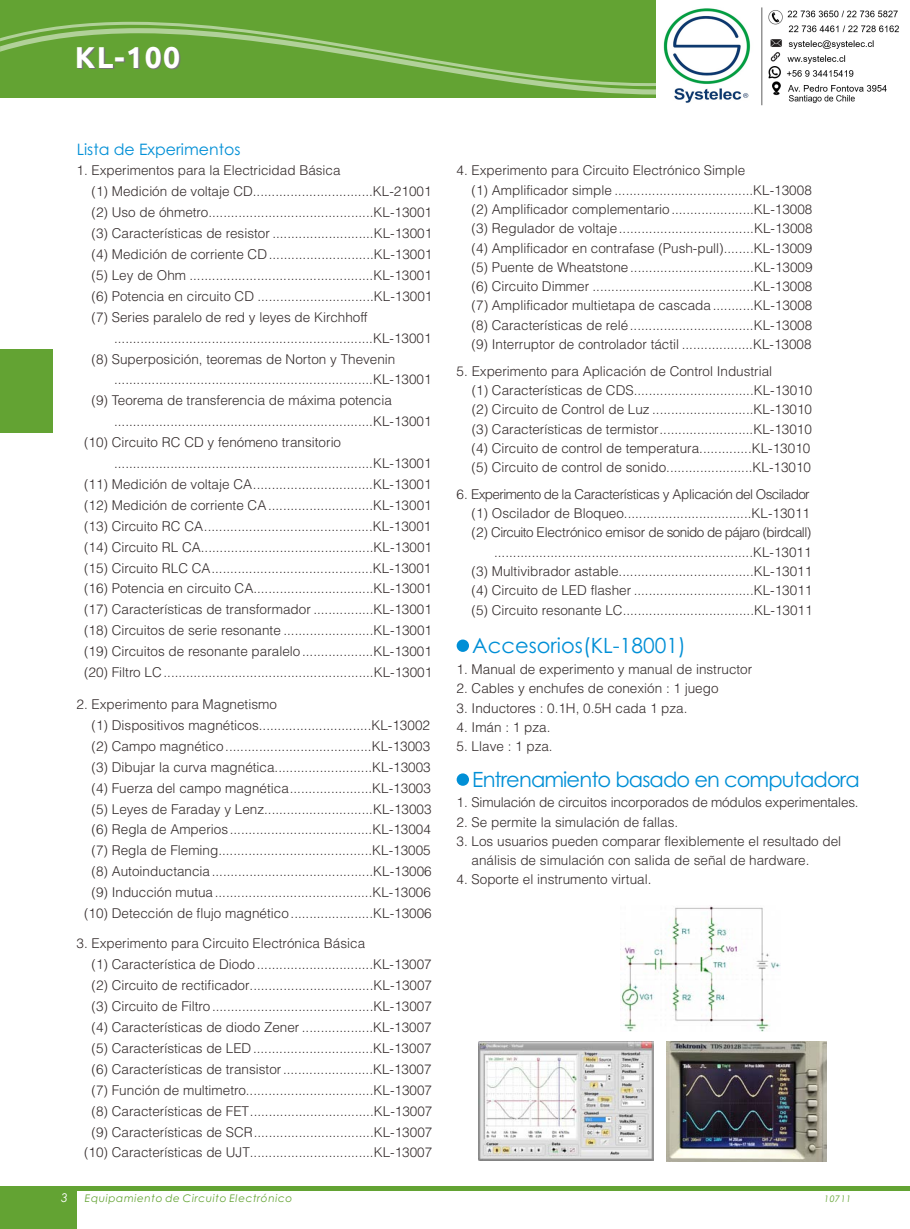
<style>
.page{position:relative;width:910px;height:1229px;background:#fff}
.page>*{position:absolute;margin:0;border:0;box-sizing:border-box;transform-origin:0 0}
.t1{font:700 30px "Ubuntu";color:#fff}
.t2{font:21px "Century Gothic";letter-spacing:-.04em;color:#008fd6}
.t3{font:21px "Century Gothic";color:#008fd6}
.t4{font:15.75px "Century Gothic";color:#008fd6}
.t5{font:300 13.5px/19.4px "Helvetica";color:#332b2b}
.t6{font:italic 12px "Century Gothic";color:#fff}
.t7{font:italic 10.5px "Century Gothic";letter-spacing:.055em;color:#63a333}
.t8{font:italic 9px "Century Gothic";letter-spacing:.055em;color:#63a333}
</style>
<div class="page">
<div style="left:0;top:1px;width:910px;height:97px;background:#63a333"></div>
<svg style="left:48px;top:22px;width:183px;height:6px"></svg>
<svg style="left:0;top:28px;width:656px;height:67px"></svg>
<div style="left:0;top:349px;width:52px;height:84px;background:#63a333"></div>
<hr style="left:0;top:1186px;width:910px;height:4px;background:#63a333">
<div style="left:0;top:1188px;width:77px;height:41px;background:#63a333"></div>
<div style="left:457px;top:639px;width:12px;height:13px;background:#008fd6;border-radius:50%"></div>
<div style="left:457px;top:773px;width:12px;height:13px;background:#008fd6;border-radius:50%"></div>
<img style="left:620px;top:905px;width:160px;height:126px">
<img style="left:478px;top:1041px;width:176px;height:120px">
<img style="left:667px;top:1041px;width:159px;height:120px">
<img style="left:656px;top:1px;width:254px;height:105px">
<h1 class="t1" style="left:75px;top:45px;width:107px">KL-100</h1>
<p class="t4" style="left:77px;top:144px;width:165px">Lista de Experimentos</p>
<p class="t5" style="left:92px;top:161px;width:342px;line-height:20.9px;text-indent:-15px">1. Experimentos para la Electricidad Básica<br>(1) Medición de voltaje CD................................KL-21001 (2) Uso de óhmetro............................................KL-13001 (3) Características de resistor ...........................KL-13001 (4) Medición de corriente CD............................KL-13001 (5) Ley de Ohm .................................................KL-13001 (6) Potencia en circuito CD ...............................KL-13001 (7) Series paralelo de red y leyes de Kirchhoff</p>
<p class="t5" style="left:92px;top:328px;width:342px;line-height:20.9px;text-indent:23px">.....................................................................KL-13001 (8) Superposición, teoremas de Norton y Thevenin</p>
<p class="t5" style="left:92px;top:370px;width:342px;line-height:20.9px;text-indent:23px">.....................................................................KL-13001 (9) Teorema de transferencia de máxima potencia</p>
<p class="t5" style="left:84px;top:412px;width:349px;line-height:20.9px;text-indent:30px">.....................................................................KL-13001 (10) Circuito RC CD y fenómeno transitorio</p>
<p class="t5" style="left:84px;top:454px;width:350px;line-height:20.9px;text-align:justify;text-indent:30px">.....................................................................KL-13001 (11) Medición de voltaje CA................................KL-13001 (12) Medición de corriente CA............................KL-13001 (13) Circuito RC CA.............................................KL-13001 (14) Circuito RL CA..............................................KL-13001 (15) Circuito RLC CA...........................................KL-13001 (16) Potencia en circuito CA................................KL-13001 (17) Características de transformador ................KL-13001 (18) Circuitos de serie resonante ........................KL-13001 (19) Circuitos de resonante paralelo...................KL-13001 (20) Filtro LC........................................................KL-13001</p>
<p class="t5" style="left:77px;top:695px;width:202px">2. Experimento para Magnetismo</p>
<p class="t5" style="left:92px;top:716px;width:340px">(1) Dispositivos magnéticos..............................KL-13002</p>
<p class="t5" style="left:92px;top:737px;width:340px">(2) Campo magnético.......................................KL-13003</p>
<p class="t5" style="left:92px;top:758px;width:341px">(3) Dibujar la curva magnética..........................KL-13003</p>
<p class="t5" style="left:92px;top:779px;width:341px">(4) Fuerza del campo magnética......................KL-13003</p>
<p class="t5" style="left:92px;top:800px;width:341px">(5) Leyes de Faraday y Lenz.............................KL-13003</p>
<p class="t5" style="left:92px;top:821px;width:341px">(6) Regla de Amperios......................................KL-13004</p>
<p class="t5" style="left:92px;top:842px;width:341px">(7) Regla de Fleming.........................................KL-13005</p>
<p class="t5" style="left:92px;top:863px;width:342px">(8) Autoinductancia...........................................KL-13006</p>
<p class="t5" style="left:92px;top:883px;width:341px">(9) Inducción mutua..........................................KL-13006</p>
<p class="t5" style="left:84px;top:904px;width:349px">(10) Detección de flujo magnético......................KL-13006</p>
<p class="t5" style="left:77px;top:935px;width:290px">3. Experimento para Circuito Electrónica Básica</p>
<p class="t5" style="left:92px;top:956px;width:342px">(1) Característica de Diodo...............................KL-13007</p>
<p class="t5" style="left:92px;top:976px;width:342px">(2) Circuito de rectificador.................................KL-13007</p>
<p class="t5" style="left:92px;top:997px;width:342px">(3) Circuito de Filtro...........................................KL-13007</p>
<p class="t5" style="left:92px;top:1018px;width:342px">(4) Características de diodo Zener ...................KL-13007</p>
<p class="t5" style="left:92px;top:1039px;width:342px">(5) Características de LED................................KL-13007</p>
<p class="t5" style="left:92px;top:1060px;width:342px">(6) Características de transistor........................KL-13007</p>
<p class="t5" style="left:92px;top:1081px;width:342px">(7) Función de multimetro..................................KL-13007</p>
<p class="t5" style="left:92px;top:1102px;width:342px">(8) Características de FET.................................KL-13007</p>
<p class="t5" style="left:92px;top:1123px;width:342px">(9) Características de SCR................................KL-13007</p>
<p class="t5" style="left:84px;top:1144px;width:350px">(10) Características de UJT.................................KL-13007</p>
<p class="t5" style="left:472px;top:162px;width:342px;text-indent:-15px">4. Experimento para Circuito Electrónico Simple<br>(1) Amplificador simple .....................................KL-13008 (2) Amplificador complementario......................KL-13008 (3) Regulador de voltaje....................................KL-13008 (4) Amplificador en contrafase (Push-pull)........KL-13009 (5) Puente de Wheatstone.................................KL-13009 (6) Circuito Dimmer ...........................................KL-13008 (7) Amplificador multietapa de cascada...........KL-13008 (8) Características de relé.................................KL-13008 (9) Interruptor de controlador táctil ...................KL-13008</p>
<p class="t5" style="left:472px;top:362px;width:342px;text-indent:-15px">5. Experimento para Aplicación de Control Industrial<br>(1) Características de CDS................................KL-13010 (2) Circuito de Control de Luz ...........................KL-13010 (3) Características de termistor.........................KL-13010 (4) Circuito de control de temperatura..............KL-13010 (5) Circuito de control de sonido.......................KL-13010</p>
<p class="t5" style="left:457px;top:485px;width:357px;text-align:right">6. Experimento de la Características y Aplicación del Oscilador (1) Oscilador de Bloqueo..................................KL-13011 (2) Circuito Electrónico emisor de sonido de pájaro (birdcall) .....................................................................KL-13011<br>(3) Multivibrador astable....................................KL-13011 (4) Circuito de LED flasher ................................KL-13011 (5) Circuito resonante LC...................................KL-13011</p>
<h2 class="t3" style="left:472px;top:637px;width:215px">Accesorios(KL-18001)</h2>
<p class="t5" style="left:457px;top:660px;width:297px">1. Manual de experimento y manual de instructor</p>
<p class="t5" style="left:457px;top:680px;width:263px">2. Cables y enchufes de conexión : 1 juego</p>
<p class="t5" style="left:457px;top:699px;width:232px">3. Inductores : 0.1H, 0.5H cada 1 pza.</p>
<p class="t5" style="left:457px;top:718px;width:95px">4. Imán : 1 pza.</p>
<p class="t5" style="left:457px;top:738px;width:98px">5. Llave : 1 pza.</p>
<h2 class="t2" style="left:472px;top:771px;width:389px">Entrenamiento basado en computadora</h2>
<p class="t5" style="left:457px;top:794px;width:403px">1. Simulación de circuitos incorporados de módulos experimentales.</p>
<p class="t5" style="left:457px;top:813px;width:223px">2. Se permite la simulación de fallas.</p>
<p class="t5" style="left:472px;top:832px;width:371px;text-indent:-15px">3. Los usuarios pueden comparar flexiblemente el resultado del análisis de simulación con salida de señal de hardware.</p>
<p class="t5" style="left:457px;top:871px;width:196px">4. Soporte el instrumento virtual.</p>
<p class="t6" style="left:61px;top:1193px;width:8px">3</p>
<p class="t7" style="left:85px;top:1194px;width:209px">Equipamiento de Circuito Electrónico</p>
<p class="t8" style="left:824px;top:1195px;width:28px">10711</p>
</div>
